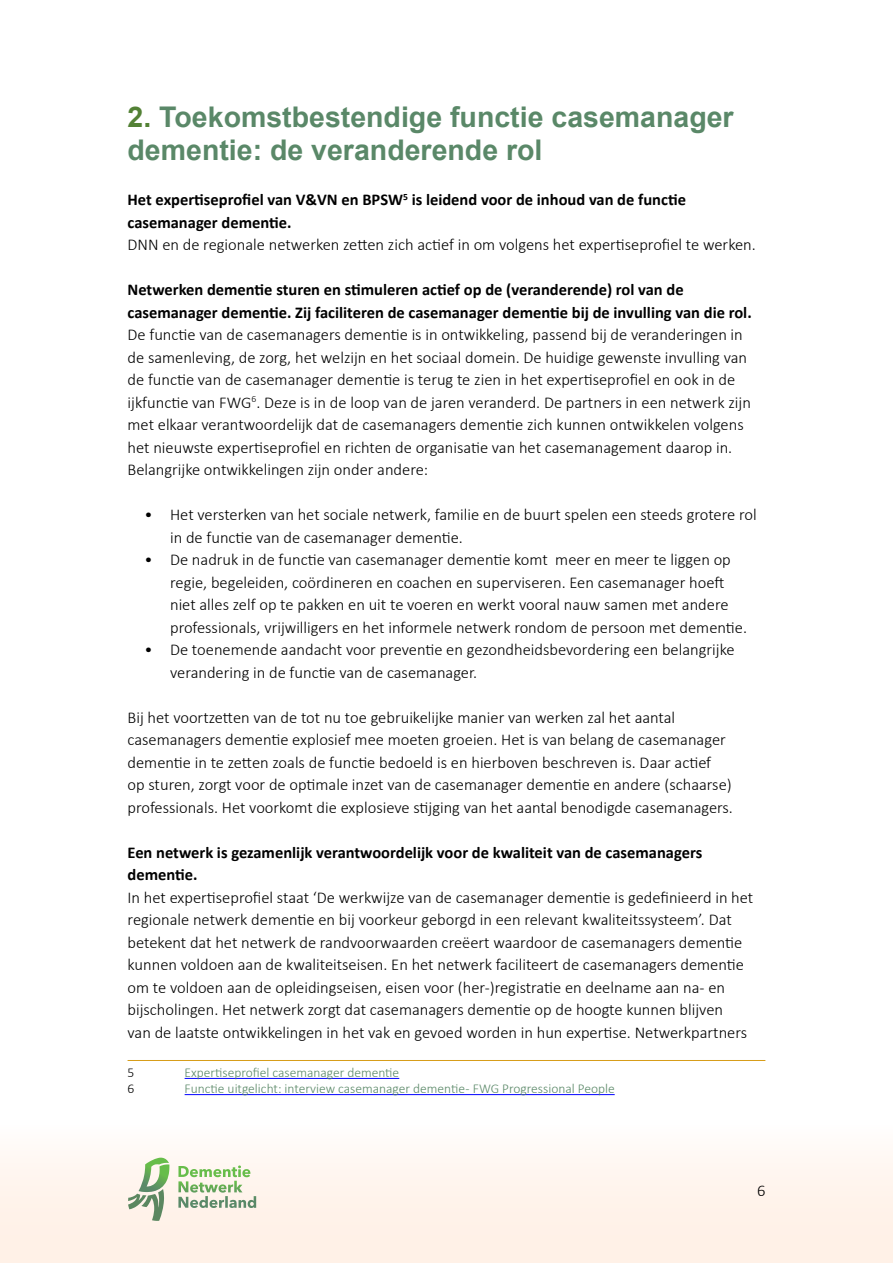
<style>
.page{position:relative;width:893px;height:1263px;background:#fff}
.page>*{position:absolute;margin:0;border:0;box-sizing:border-box;transform-origin:0 0}
.t1{font:700 28.5px/33px "Arial";color:#5a8868}
.t2{font:300 16.5px/22.5px "Calibri";color:#000}
.t3{font:700 16.5px/22.5px "Calibri";color:#000}
.t4{font:300 13.5px "Calibri";color:#5a8868}
.t5{font:300 13.5px "Calibri";color:#000}
.s1{color:#538135}
</style>
<div class="page">
<div style="left:0;top:1125px;width:893px;height:138px;background:#fff1e7"></div>
<svg style="left:128px;top:1158px;width:41px;height:63px"></svg>
<svg style="left:178px;top:1165px;width:78px;height:43px"></svg>
<hr style="left:128px;top:1060px;width:637px;height:1px;background:#d79d1a">
<hr style="left:185px;top:1078px;width:214px;height:1px;background:#00f">
<hr style="left:185px;top:1094px;width:430px;height:1px;background:#00f">
<h1 class="t1" style="left:128px;top:102px;width:608px"><span class="s1">2.</span> Toekomstbestendige functie casemanager dementie: de veranderende rol</h1>
<p class="t3" style="left:128px;top:188px;width:560px">Het expertiseprofiel van V&amp;VN en BPSW<sup>5</sup> is leidend voor de inhoud van de functie casemanager dementie.</p>
<p class="t2" style="left:128px;top:233px;width:630px">DNN en de regionale netwerken zetten zich actief in om volgens het expertiseprofiel te werken.</p>
<p class="t3" style="left:128px;top:278px;width:626px">Netwerken dementie sturen en stimuleren actief op de (veranderende) rol van de casemanager dementie. Zij faciliteren de casemanager dementie bij de invulling van die rol.</p>
<p class="t2" style="left:128px;top:323px;width:625px">De functie van de casemanagers dementie is in ontwikkeling, passend bij de veranderingen in de samenleving, de zorg, het welzijn en het sociaal domein. De huidige gewenste invulling van de functie van de casemanager dementie is terug te zien in het expertiseprofiel en ook in de ijkfunctie van FWG<sup>6</sup>. Deze is in de loop van de jaren veranderd. De partners in een netwerk zijn met elkaar verantwoordelijk dat de casemanagers dementie zich kunnen ontwikkelen volgens het nieuwste expertiseprofiel en richten de organisatie van het casemanagement daarop in.<br>Belangrijke ontwikkelingen zijn onder andere:</p>
<p class="t2" style="left:170px;top:503px;width:588px;text-indent:-26px">• Het versterken van het sociale netwerk, familie en de buurt spelen een steeds grotere rol in de functie van de casemanager dementie.</p>
<p class="t2" style="left:170px;top:548px;width:578px;text-indent:-26px">• De nadruk in de functie van casemanager dementie komt meer en meer te liggen op regie, begeleiden, coördineren en coachen en superviseren. Een casemanager hoeft niet alles zelf op te pakken en uit te voeren en werkt vooral nauw samen met andere professionals, vrijwilligers en het informele netwerk rondom de persoon met dementie.</p>
<p class="t2" style="left:170px;top:638px;width:566px;text-indent:-26px">• De toenemende aandacht voor preventie en gezondheidsbevordering een belangrijke verandering in de functie van de casemanager.</p>
<p class="t2" style="left:128px;top:706px;width:607px">Bij het voortzetten van de tot nu toe gebruikelijke manier van werken zal het aantal casemanagers dementie explosief mee moeten groeien. Het is van belang de casemanager dementie in te zetten zoals de functie bedoeld is en hierboven beschreven is. Daar actief<br>op sturen, zorgt voor de optimale inzet van de casemanager dementie en andere (schaarse) professionals. Het voorkomt die explosieve stijging van het aantal benodigde casemanagers.</p>
<p class="t3" style="left:128px;top:840px;width:576px">Een netwerk is gezamenlijk verantwoordelijk voor de kwaliteit van de casemanagers dementie.</p>
<p class="t2" style="left:128px;top:886px;width:627px">In het expertiseprofiel staat ‘De werkwijze van de casemanager dementie is gedefinieerd in het regionale netwerk dementie en bij voorkeur geborgd in een relevant kwaliteitssysteem’. Dat betekent dat het netwerk de randvoorwaarden creëert waardoor de casemanagers dementie kunnen voldoen aan de kwaliteitseisen. En het netwerk faciliteert de casemanagers dementie om te voldoen aan de opleidingseisen, eisen voor (her-)registratie en deelname aan na- en bijscholingen. Het netwerk zorgt dat casemanagers dementie op de hoogte kunnen blijven<br>van de laatste ontwikkelingen in het vak en gevoed worden in hun expertise. Netwerkpartners</p>
<p class="t5" style="left:128px;top:1064px;width:8px">5</p>
<p class="t4" style="left:185px;top:1064px;width:216px">Expertiseprofiel casemanager dementie</p>
<p class="t5" style="left:128px;top:1080px;width:8px">6</p>
<p class="t4" style="left:185px;top:1080px;width:432px">Functie uitgelicht: interview casemanager dementie - FWG Progressional People</p>
<p class="t2" style="left:757px;top:1179px;width:10px">6</p>
</div>
